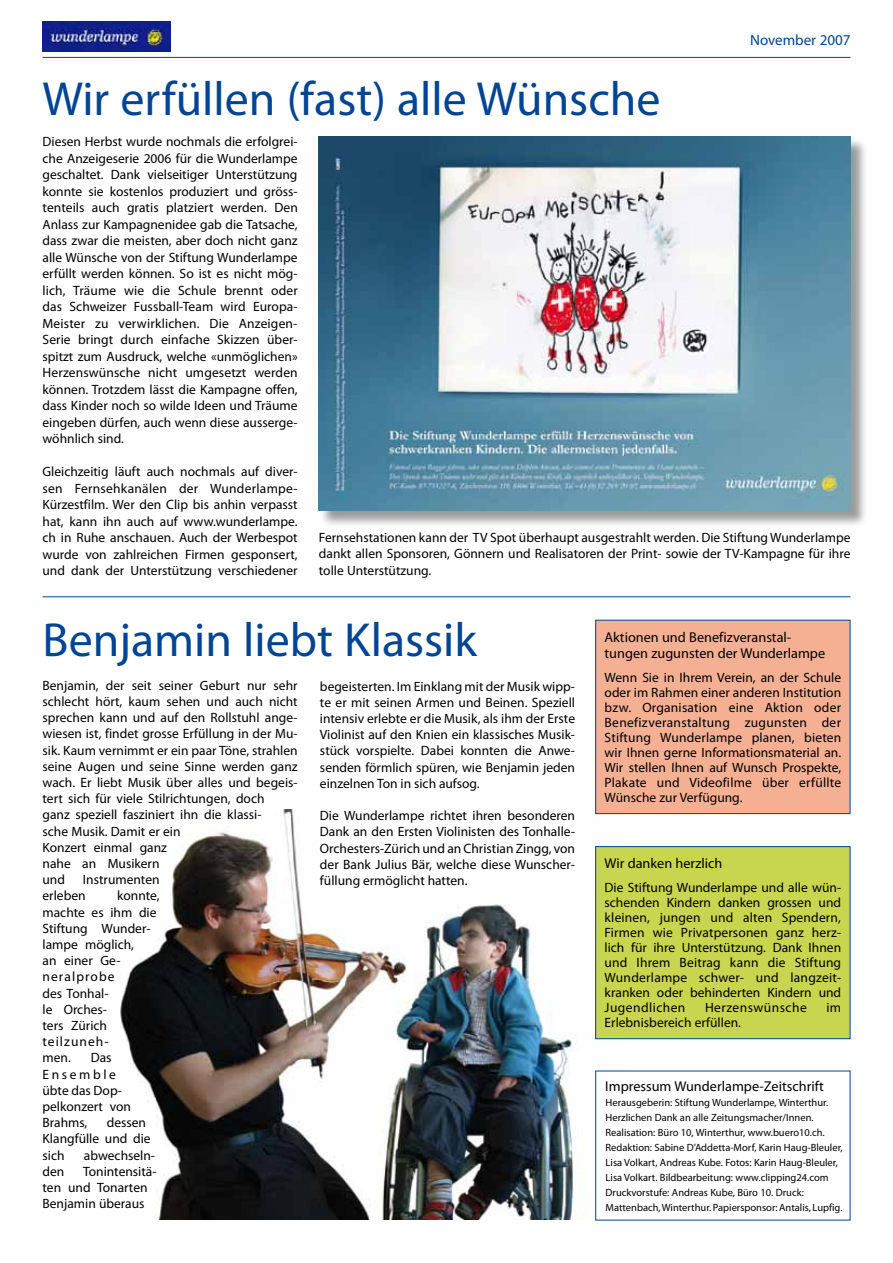
<style>
.page{position:relative;width:893px;height:1263px;background:#fff}
.page>*{position:absolute;margin:0;border:0;box-sizing:border-box;transform-origin:0 0}
.t1{font:48px "Myriad Pro";color:#004494}
.t2{font:15px "Myriad Pro";color:#004494}
.t3{font:14.25px/16.5px "Myriad Pro";color:#000}
.t4{font:13.5px/16.2px "Myriad Pro";color:#000;text-align:justify}
.t5{font:13.5px "Myriad Pro";letter-spacing:.035em;color:#000}
.t6{font:10.5px/15px "Myriad Pro";color:#000}
</style>
<div class="page">
<hr style="left:43px;top:57px;width:807px;height:1px;background:#004494">
<img style="left:43px;top:21px;width:127px;height:30px">
<hr style="left:43px;top:596px;width:807px;height:1px;background:#004494">
<div style="left:320px;top:137px;width:548px;height:391px;background:#000;opacity:.4"></div>
<img style="left:319px;top:136px;width:531px;height:375px">
<img style="left:120px;top:810px;width:506px;height:410px">
<div style="left:596px;top:620px;width:254px;height:194px;background:#f5b093"></div>
<div style="left:595px;top:620px;width:255px;height:194px;border:1px solid #004494"></div>
<div style="left:596px;top:847px;width:254px;height:192px;background:#c8d54f"></div>
<div style="left:595px;top:846px;width:255px;height:193px;border:1px solid #004494"></div>
<p class="t2" style="left:750px;top:31px;width:102px">November 2007</p>
<h1 class="t1" style="left:43px;top:69px;width:619px">Wir erfüllen (fast) alle Wünsche</h1>
<p class="t4" style="left:43px;top:133px;width:257px">Diesen Herbst wurde nochmals die erfolgrei&shy;che Anzeigeserie 2006 für die Wunderlampe geschaltet. Dank vielseitiger Unterstützung konnte sie kostenlos produziert und gröss&shy;tenteils auch gratis platziert werden. Den Anlass zur Kampagnenidee gab die Tatsache, dass zwar die meisten, aber doch nicht ganz alle Wünsche von der Stiftung Wunderlampe erfüllt werden können. So ist es nicht mög&shy;lich, Träume wie die Schule brennt oder das Schweizer Fussball-Team wird Europa-Meister zu verwirklichen. Die Anzeigen-Serie bringt durch einfache Skizzen über&shy;spitzt zum Ausdruck, welche «unmöglichen» Herzenswünsche nicht umgesetzt werden können. Trotzdem lässt die Kampagne offen, dass Kinder noch so wilde Ideen und Träume eingeben dürfen, auch wenn diese ausserge&shy;wöhnlich sind.</p>
<p class="t4" style="left:43px;top:463px;width:257px">Gleichzeitig läuft auch nochmals auf diver&shy;sen Fernsehkanälen der Wunderlampe-Kürzestfilm. Wer den Clip bis anhin verpasst hat, kann ihn auch auf www.wunderlampe. ch in Ruhe anschauen. Auch der Werbespot wurde von zahlreichen Firmen gesponsert, und dank der Unterstützung verschiedener</p>
<p class="t4" style="left:319px;top:529px;width:533px">Fernsehstationen kann der TV Spot überhaupt ausgestrahlt werden. Die Stiftung Wunderlampe dankt allen Sponsoren, Gönnern und Realisatoren der Print- sowie der TV-Kampagne für ihre tolle Unterstützung.</p>
<h1 class="t1" style="left:43px;top:610px;width:436px">Benjamin liebt Klassik</h1>
<p class="t3" style="left:605px;top:629px;width:222px">Aktionen und Benefizveranstal&shy;tungen zugunsten der Wunderlampe</p>
<p class="t4" style="left:605px;top:670px;width:238px;line-height:15px">Wenn Sie in Ihrem Verein, an der Schule oder im Rahmen einer anderen Institution bzw. Organisation eine Aktion oder Benefizveranstaltung zugunsten der Stiftung Wunderlampe planen, bieten wir Ihnen gerne Informationsmaterial an.<br>Wir stellen Ihnen auf Wunsch Prospekte, Plakate und Videofilme über erfüllte Wünsche zur Verfügung.</p>
<p class="t4" style="left:43px;top:677px;width:257px;text-align:left">Benjamin, der seit seiner Geburt nur sehr schlecht hört, kaum sehen und auch nicht sprechen kann und auf den Rollstuhl ange&shy;wiesen ist, findet grosse Erfüllung in der Mu&shy;sik. Kaum vernimmt er ein paar Töne, strahlen seine Augen und seine Sinne werden ganz wach. Er liebt Musik über alles und begeis&shy;tert sich für viele Stilrichtungen, doch<br>ganz speziell fasziniert ihn die klassi-<br>sche Musik. Damit er ein<br>Konzert einmal ganz<br>nahe an Musikern<br>und</p>
<p class="t4" style="left:320px;top:678px;width:257px">begeisterten. Im Einklang mit der Musik wipp&shy;te er mit seinen Armen und Beinen. Speziell intensiv erlebte er die Musik, als ihm der Erste Violinist auf den Knien ein klassisches Musik&shy;stück vorspielte. Dabei konnten die Anwe&shy;senden förmlich spüren, wie Benjamin jeden einzelnen Ton in sich aufsog.</p>
<p class="t4" style="left:320px;top:807px;width:257px">Die Wunderlampe richtet ihren besonderen Dank an den Ersten Violinisten des Tonhalle-Orchesters-Zürich und an Christian Zingg, von der Bank Julius Bär, welche diese Wunscher&shy;füllung ermöglicht hatten.</p>
<p class="t3" style="left:605px;top:855px;width:119px">Wir danken herzlich</p>
<p class="t4" style="left:605px;top:880px;width:238px;line-height:15px">Die Stiftung Wunderlampe und alle wün&shy;schenden Kindern danken grossen und kleinen, jungen und alten Spendern, Firmen wie Privatpersonen ganz herz&shy;lich für ihre Unterstützung. Dank Ihnen und Ihrem Beitrag kann die Stiftung Wunderlampe schwer- und langzeit&shy;kranken oder behinderten Kindern und Jugendlichen</p>
<p class="t4" style="left:43px;top:871px;width:119px;text-indent:40px">Instrumenten erleben</p>
<p class="t4" style="left:43px;top:887px;width:119px;text-align:left;text-indent:75px">konnte, machte es ihm die<br>Stiftung Wunder&shy;lampe möglich,<br>an einer Ge&shy;neralprobe<br>des Tonhal-<br>le Orches-<br>ters Zürich teilzuneh-<br>men.</p>
<p class="t5" style="left:705px;top:999px;width:103px">Herzenswünsche</p>
<p class="t4" style="left:826px;top:999px;width:16px">im</p>
<p class="t4" style="left:605px;top:1014px;width:138px">Erlebnisbereich erfüllen.</p>
<p class="t4" style="left:43px;top:1049px;width:90px;text-align:left;text-indent:48px">Das<br>Ensemble übte das Dop&shy;pelkonzert von<br>Brahms,</p>
<p class="t3" style="left:605px;top:1077px;width:220px">Impressum Wunderlampe-Zeitschrift</p>
<p class="t6" style="left:606px;top:1094px;width:239px">Herausgeberin: Stiftung Wunderlampe, Winterthur.<br>Herzlichen Dank an alle Zeitungsmacher/Innen.<br>Realisation: Büro 10, Winterthur, www.buero10.ch.<br>Redaktion: Sabine D’Addetta-Morf, Karin Haug-Bleuler, Lisa Volkart, Andreas Kube. Fotos: Karin Haug-Bleuler, Lisa Volkart. Bildbearbeitung: www.clipping24.com Druckvorstufe: Andreas Kube, Büro 10. Druck:<br>Mattenbach, Winterthur. Papiersponsor: Antalis, Lupfig.</p>
<p class="t4" style="left:43px;top:1114px;width:110px;text-align:left;text-indent:64px">dessen<br>Klangfülle und die sich</p>
<p class="t4" style="left:84px;top:1147px;width:73px">abwechseln-</p>
<p class="t4" style="left:43px;top:1163px;width:23px">den</p>
<p class="t4" style="left:43px;top:1163px;width:116px;text-align:left;text-indent:41px">Tonintensitä&shy;ten und Tonarten<br>Benjamin überaus</p>
</div>
